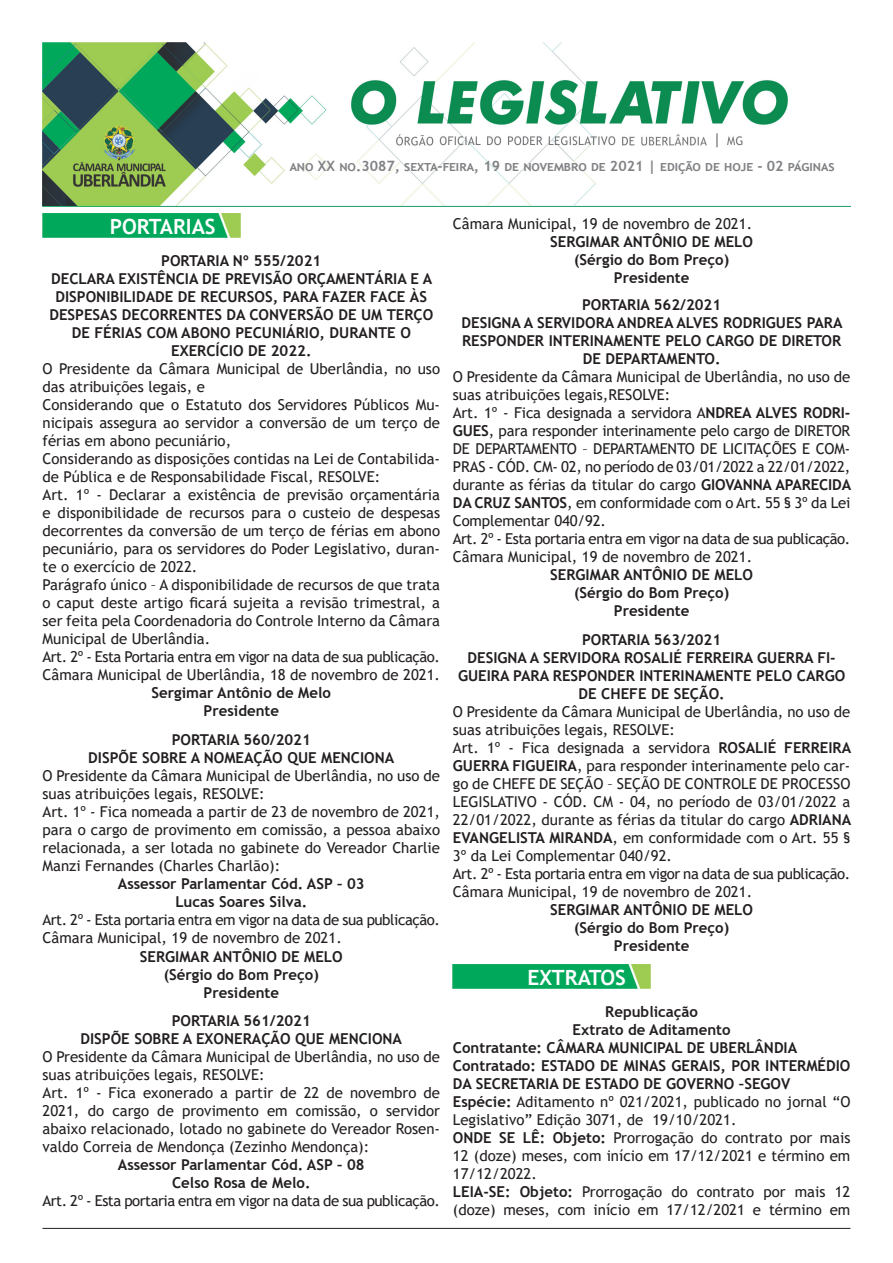
<style>
.page{position:relative;width:893px;height:1263px;background:#fff}
.page>*{position:absolute;margin:0;border:0;box-sizing:border-box;transform-origin:0 0}
.t1{font:700 21px "Trebuchet MS";color:#fff}
.t2{font:15px/18px "Trebuchet MS";color:#231f20}
.t3{font:700 15px/18px "Trebuchet MS";color:#231f20;text-align:center}
.t4{font:15px "Trebuchet MS";letter-spacing:-.03em;color:#231f20}
.t5{font:700 14.25px "Trebuchet MS";color:#808285}
.s1{font-weight:700}
</style>
<div class="page">
<img style="left:43px;top:43px;width:807px;height:163px">
<img style="left:43px;top:214px;width:197px;height:24px">
<hr style="left:42px;top:1228px;width:808px;height:1px;background:#231f20">
<img style="left:453px;top:965px;width:197px;height:24px">
<p class="t5" style="left:290px;top:157px;width:546px">ano XX no.3087, sexta-feira, 19 de novembro de 2021 | edição de hoje - 02 páginas</p>
<p class="t1" style="left:110px;top:213px;width:107px">PORTARIAS</p>
<p class="t1" style="left:169px;top:213px;width:26px">AT</p>
<p class="t3" style="left:161px;top:252px;width:162px">PORTARIA Nº 555/2021</p>
<p class="t3" style="left:49px;top:270px;width:385px">DECLARA EXISTÊNCIA DE PREVISÃO ORÇAMENTÁRIA E A DISPONIBILIDADE DE RECURSOS, PARA FAZER FACE ÀS DESPESAS DECORRENTES DA CONVERSÃO DE UM TERÇO DE FÉRIAS COM ABONO PECUNIÁRIO, DURANTE O</p>
<p class="t3" style="left:171px;top:342px;width:142px">EXERCÍCIO DE 2022.</p>
<p class="t2" style="left:43px;top:359px;width:399px">O Presidente da Câmara Municipal de Uberlândia, no uso das atribuições legais, e</p>
<p class="t2" style="left:43px;top:395px;width:399px;text-align:justify">Considerando que o Estatuto dos Servidores Públicos Mu&shy;nicipais assegura ao servidor a conversão de um terço de férias em abono pecuniário,</p>
<p class="t2" style="left:43px;top:449px;width:399px">Considerando as disposições contidas na Lei de Contabilida&shy;de Pública e de Responsabilidade Fiscal, RESOLVE:</p>
<p class="t2" style="left:43px;top:485px;width:399px;text-align:justify">Art. 1º - Declarar a existência de previsão orçamentária e disponibilidade de recursos para o custeio de despesas decorrentes da conversão de um terço de férias em abono pecuniário, para os servidores do Poder Legislativo, duran&shy;te o exercício de 2022.</p>
<p class="t2" style="left:43px;top:575px;width:399px;text-align:justify">Parágrafo único – A disponibilidade de recursos de que trata o caput deste artigo ficará sujeita a revisão trimestral, a ser feita pela Coordenadoria do Controle Interno da Câmara Municipal de Uberlândia.</p>
<p class="t4" style="left:43px;top:647px;width:399px">Art. 2º - Esta Portaria entra em vigor na data de sua publicação.</p>
<p class="t2" style="left:43px;top:665px;width:399px">Câmara Municipal de Uberlândia, 18 de novembro de 2021.</p>
<p class="t3" style="left:152px;top:684px;width:181px">Sergimar Antônio de Melo</p>
<p class="t3" style="left:204px;top:702px;width:77px">Presidente</p>
<p class="t3" style="left:172px;top:731px;width:141px">PORTARIA 560/2021</p>
<p class="t3" style="left:88px;top:749px;width:308px">DISPÕE SOBRE A NOMEAÇÃO QUE MENCIONA</p>
<p class="t2" style="left:43px;top:767px;width:399px">O Presidente da Câmara Municipal de Uberlândia, no uso de suas atribuições legais, RESOLVE:</p>
<p class="t2" style="left:43px;top:803px;width:399px;text-align:justify">Art. 1º - Fica nomeada a partir de 23 de novembro de 2021, para o cargo de provimento em comissão, a pessoa abaixo relacionada, a ser lotada no gabinete do Vereador Charlie Manzi Fernandes (Charles Charlão):</p>
<p class="t3" style="left:118px;top:875px;width:248px">Assessor Parlamentar Cód. ASP – 03</p>
<p class="t3" style="left:175px;top:893px;width:133px">Lucas Soares Silva.</p>
<p class="t4" style="left:43px;top:911px;width:399px">Art. 2º - Esta portaria entra em vigor na data de sua publicação.</p>
<p class="t2" style="left:43px;top:929px;width:301px">Câmara Municipal, 19 de novembro de 2021.</p>
<p class="t3" style="left:140px;top:947px;width:204px">SERGIMAR ANTÔNIO DE MELO</p>
<p class="t3" style="left:164px;top:965px;width:157px">(Sérgio do Bom Preço)</p>
<p class="t3" style="left:204px;top:983px;width:77px">Presidente</p>
<p class="t3" style="left:172px;top:1011px;width:141px">PORTARIA 561/2021</p>
<p class="t3" style="left:80px;top:1029px;width:323px">DISPÕE SOBRE A EXONERAÇÃO QUE MENCIONA</p>
<p class="t2" style="left:43px;top:1047px;width:399px">O Presidente da Câmara Municipal de Uberlândia, no uso de suas atribuições legais, RESOLVE:</p>
<p class="t2" style="left:43px;top:1083px;width:399px;text-align:justify">Art. 1º - Fica exonerado a partir de 22 de novembro de 2021, do cargo de provimento em comissão, o servidor abaixo relacionado, lotado no gabinete do Vereador Rosen&shy;valdo Correia de Mendonça (Zezinho Mendonça):</p>
<p class="t3" style="left:118px;top:1155px;width:248px">Assessor Parlamentar Cód. ASP – 08</p>
<p class="t3" style="left:172px;top:1173px;width:140px">Celso Rosa de Melo.</p>
<p class="t4" style="left:43px;top:1191px;width:399px">Art. 2º - Esta portaria entra em vigor na data de sua publicação.</p>
<p class="t2" style="left:453px;top:215px;width:301px">Câmara Municipal, 19 de novembro de 2021.</p>
<p class="t3" style="left:550px;top:233px;width:204px">SERGIMAR ANTÔNIO DE MELO</p>
<p class="t3" style="left:574px;top:251px;width:157px">(Sérgio do Bom Preço)</p>
<p class="t3" style="left:614px;top:269px;width:77px">Presidente</p>
<p class="t3" style="left:582px;top:296px;width:141px">PORTARIA 562/2021</p>
<p class="t3" style="left:461px;top:314px;width:383px">DESIGNA A SERVIDORA ANDREA ALVES RODRIGUES PARA<br>RESPONDER INTERINAMENTE PELO CARGO DE DIRETOR<br>DE DEPARTAMENTO.</p>
<p class="t2" style="left:453px;top:368px;width:399px">O Presidente da Câmara Municipal de Uberlândia, no uso de suas atribuições legais,RESOLVE:</p>
<p class="t2" style="left:453px;top:404px;width:400px;text-align:justify">Art. 1º - Fica designada a servidora A<span class="s1">NDREA ALVES RODRI-GUES</span>, para responder interinamente pelo cargo de DIRETOR DE DEPARTAMENTO – DEPARTAMENTO DE LICITAÇÕES E COM-PRAS - CÓD. CM- 02, no período de 03/01/2022 a 22/01/2022, durante as férias da titular do cargo <span class="s1">GIOVANNA APARECIDA DA CRUZ SANTOS</span>, em conformidade com o Art. 55 § 3º da Lei Complementar 040/92.</p>
<p class="t4" style="left:453px;top:530px;width:399px">Art. 2º - Esta portaria entra em vigor na data de sua publicação.</p>
<p class="t2" style="left:453px;top:548px;width:301px">Câmara Municipal, 19 de novembro de 2021.</p>
<p class="t3" style="left:550px;top:566px;width:204px">SERGIMAR ANTÔNIO DE MELO</p>
<p class="t3" style="left:574px;top:584px;width:157px">(Sérgio do Bom Preço)</p>
<p class="t3" style="left:614px;top:602px;width:77px">Presidente</p>
<p class="t3" style="left:582px;top:630px;width:141px">PORTARIA 563/2021</p>
<p class="t3" style="left:458px;top:648px;width:389px">DESIGNA A SERVIDORA ROSALIÉ FERREIRA GUERRA FI-<br>GUEIRA PARA RESPONDER INTERINAMENTE PELO CARGO<br>DE CHEFE DE SEÇÃO.</p>
<p class="t2" style="left:453px;top:702px;width:399px">O Presidente da Câmara Municipal de Uberlândia, no uso de suas atribuições legais, RESOLVE:</p>
<p class="t2" style="left:453px;top:738px;width:400px;text-align:justify">Art. 1º - Fica designada a servidora <span class="s1">ROSALIÉ FERREIRA GUERRA FIGUEIRA</span>, para responder interinamente pelo car&shy;go de CHEFE DE SEÇÃO – SEÇÃO DE CONTROLE DE PROCESSO LEGISLATIVO - CÓD. CM - 04, no período de 03/01/2022 a 22/01/2022, durante as férias da titular do cargo <span class="s1">ADRIANA EVANGELISTA MIRANDA</span>, em conformidade com o Art. 55 § 3º da Lei Complementar 040/92.</p>
<p class="t4" style="left:453px;top:864px;width:399px">Art. 2º - Esta portaria entra em vigor na data de sua publicação.</p>
<p class="t2" style="left:453px;top:882px;width:301px">Câmara Municipal, 19 de novembro de 2021.</p>
<p class="t3" style="left:550px;top:900px;width:204px">SERGIMAR ANTÔNIO DE MELO</p>
<p class="t3" style="left:574px;top:918px;width:157px">(Sérgio do Bom Preço)</p>
<p class="t3" style="left:614px;top:936px;width:77px">Presidente</p>
<p class="t1" style="left:527px;top:964px;width:100px">EXTRATOS</p>
<p class="t3" style="left:605px;top:1002px;width:94px">Republicação</p>
<p class="t3" style="left:573px;top:1020px;width:160px">Extrato de Aditamento</p>
<p class="t3" style="left:453px;top:1038px;width:346px">Contratante: CÂMARA MUNICIPAL DE UBERLÂNDIA</p>
<p class="t3" style="left:453px;top:1056px;width:399px;text-align:left">Contratado: ESTADO DE MINAS GERAIS, POR INTERMÉDIO<br>DA SECRETARIA DE ESTADO DE GOVERNO –SEGOV</p>
<p class="t2" style="left:453px;top:1092px;width:399px"><span class="s1">Espécie:</span> Aditamento nº 021/2021, publicado no jornal “O<br>Legislativo” Edição 3071, de 19/10/2021.</p>
<p class="t2" style="left:453px;top:1128px;width:399px;text-align:justify"><span class="s1">ONDE SE LÊ: Objeto:</span> Prorrogação do contrato por mais 12 (doze) meses, com início em 17/12/2021 e término em 17/12/2022.</p>
<p class="t2" style="left:453px;top:1182px;width:399px"><span class="s1">LEIA-SE: Objeto:</span> Prorrogação do contrato por mais 12 (doze) meses, com início em 17/12/2021 e término em</p>
</div>
